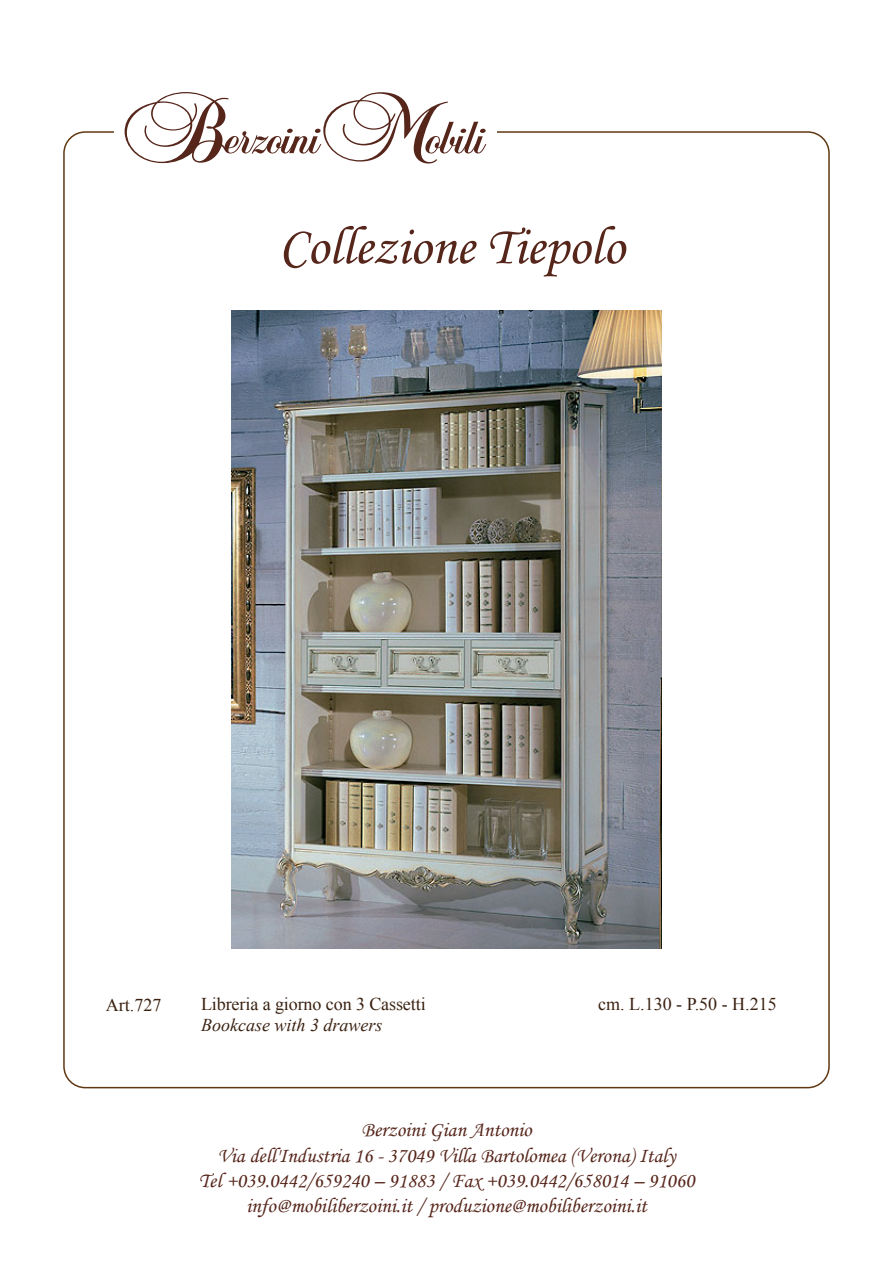
<style>
.page{position:relative;width:893px;height:1263px;background:#fff}
.page>*{position:absolute;margin:0;border:0;box-sizing:border-box;transform-origin:0 0}
.t1{font:54px "Monotype Corsiva";color:#56261b}
.t2{font:21px/25.2px "Monotype Corsiva";color:#56261b;text-align:center}
.t3{font:18px "Times New Roman";letter-spacing:-.005em;color:#3a2111}
.t4{font:italic 18px "Times New Roman";color:#3a2111}
</style>
<div class="page">
<svg style="left:125px;top:92px;width:361px;height:71px"></svg>
<img style="left:231px;top:311px;width:431px;height:638px">
<h1 class="t1" style="left:279px;top:214px;width:347px">Collezione Tiepolo</h1>
<p class="t3" style="left:106px;top:993px;width:57px">Art.727</p>
<p class="t3" style="left:201px;top:991px;width:226px">Libreria a giorno con 3 Cassetti</p>
<p class="t4" style="left:201px;top:1012px;width:183px">Bookcase with 3 drawers</p>
<p class="t3" style="left:598px;top:991px;width:180px">cm. L.130 - P.50 - H.215</p>
<p class="t2" style="left:199px;top:1117px;width:497px">Berzoini Gian Antonio<br>Via dell'Industria 16 - 37049 Villa Bartolomea (Verona) Italy<br>Tel +039.0442/659240 – 91883 / Fax +039.0442/658014 – 91060 info@mobiliberzoini.it / produzione@mobiliberzoini.it</p>
</div>
